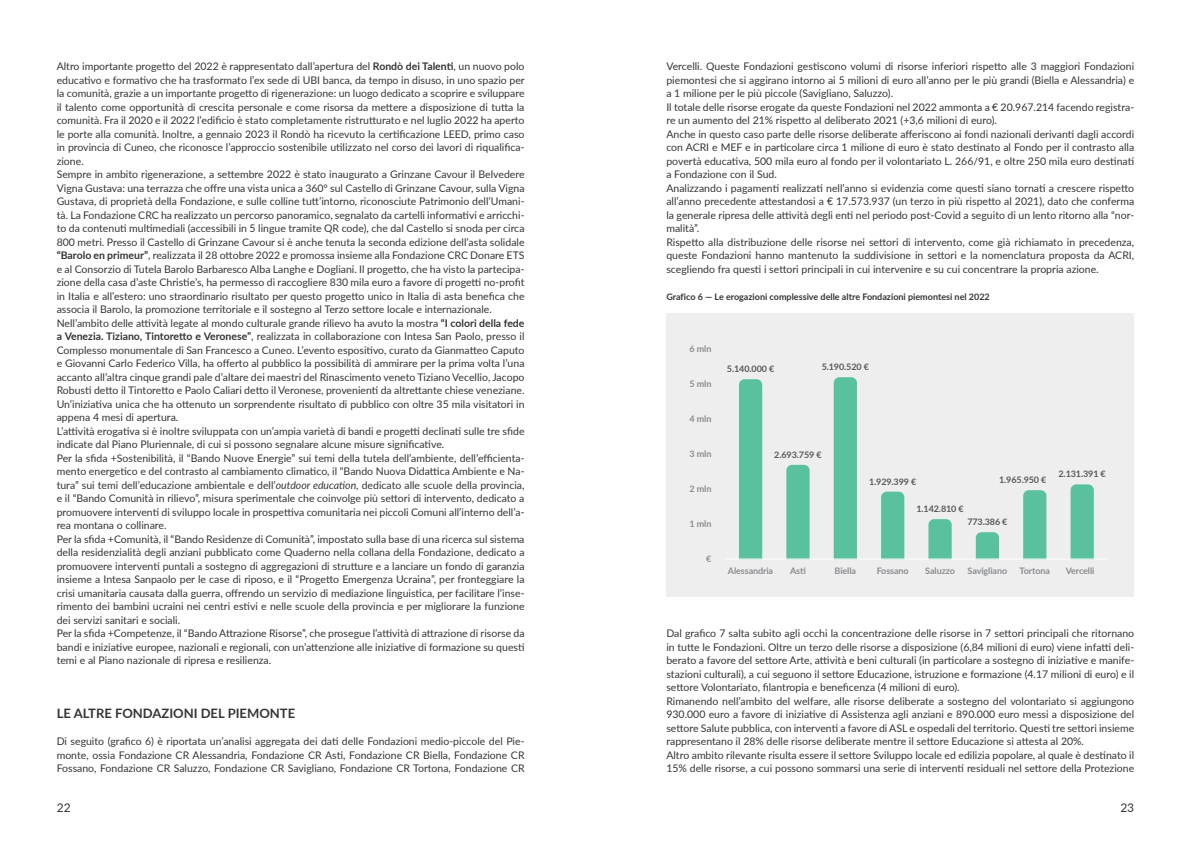
<style>
.page{position:relative;width:1191px;height:842px;background:#fff}
.page>*{position:absolute;margin:0;border:0;box-sizing:border-box;transform-origin:0 0}
.t1{font:700 13px "Lato";color:#363536}
.t2{font:12px "Lato";color:#363536}
.t3{font:10.5px/13.5px "Lato";color:#363536;text-align:justify}
.t4{font:700 9px "Lato";letter-spacing:-.01em;color:#8a8c8f}
.t5{font:700 9px "Lato";letter-spacing:-.01em;color:#57585a}
.t6{font:700 9px "Lato";color:#363536}
.s1{font-weight:700}
.s2{font-style:italic}
</style>
<div class="page">
<div style="left:666px;top:313px;width:468px;height:284px;background:#eeeeef"></div>
<div style="left:739px;top:379px;width:23px;height:180px;background:#5ac19e"></div>
<div style="left:786px;top:465px;width:23px;height:94px;background:#5ac19e"></div>
<div style="left:833px;top:377px;width:24px;height:182px;background:#5ac19e"></div>
<div style="left:881px;top:492px;width:23px;height:67px;background:#5ac19e"></div>
<svg style="left:975px;top:532px;width:24px;height:27px"></svg>
<svg style="left:928px;top:519px;width:23px;height:40px"></svg>
<svg style="left:1023px;top:490px;width:23px;height:69px;background:#5dc2a0"></svg>
<svg style="left:1070px;top:484px;width:23px;height:75px;background:#60c2a1"></svg>
<hr style="left:725px;top:559px;width:382px;height:1px;background:#fff">
<p class="t3" style="left:57px;top:59px;width:469px">Altro importante progetto del 2022 è rappresentato dall’apertura del <span class="s1">Rondò dei Talenti</span>, un nuovo polo educativo e formativo che ha trasformato l’ex sede di UBI banca, da tempo in disuso, in uno spazio per la comunità, grazie a un importante progetto di rigenerazione: un luogo dedicato a scoprire e sviluppare il talento come opportunità di crescita personale e come risorsa da mettere a disposizione di tutta la comunità. Fra il 2020 e il 2022 l’edificio è stato completamente ristrutturato e nel luglio 2022 ha aperto le porte alla comunità. Inoltre, a gennaio 2023 il Rondò ha ricevuto la certificazione LEED, primo caso in provincia di Cuneo, che riconosce l’approccio sostenibile utilizzato nel corso dei lavori di riqualifica&shy;zione.</p>
<p class="t3" style="left:57px;top:167px;width:469px">Sempre in ambito rigenerazione, a settembre 2022 è stato inaugurato a Grinzane Cavour il Belvedere Vigna Gustava: una terrazza che offre una vista unica a 360° sul Castello di Grinzane Cavour, sulla Vigna Gustava, di proprietà della Fondazione, e sulle colline tutt’intorno, riconosciute Patrimonio dell’Umani&shy;tà. La Fondazione CRC ha realizzato un percorso panoramico, segnalato da cartelli informativi e arricchi&shy;to da contenuti multimediali (accessibili in 5 lingue tramite QR code), che dal Castello si snoda per circa 800 metri. Presso il Castello di Grinzane Cavour si è anche tenuta la seconda edizione dell’asta solidale <span class="s1">“Barolo en primeur”</span>, realizzata il 28 ottobre 2022 e promossa insieme alla Fondazione CRC Donare ETS e al Consorzio di Tutela Barolo Barbaresco Alba Langhe e Dogliani. Il progetto, che ha visto la partecipa&shy;zione della casa d’aste Christie’s, ha permesso di raccogliere 830 mila euro a favore di progetti no-profit in Italia e all’estero: uno straordinario risultato per questo progetto unico in Italia di asta benefica che associa il Barolo, la promozione territoriale e il sostegno al Terzo settore locale e internazionale.</p>
<p class="t3" style="left:57px;top:316px;width:469px">Nell’ambito delle attività legate al mondo culturale grande rilievo ha avuto la mostra <span class="s1">“I colori della fede a Venezia. Tiziano, Tintoretto e Veronese”</span>, realizzata in collaborazione con Intesa San Paolo, presso il Complesso monumentale di San Francesco a Cuneo. L’evento espositivo, curato da Gianmatteo Caputo e Giovanni Carlo Federico Villa, ha offerto al pubblico la possibilità di ammirare per la prima volta l’una accanto all’altra cinque grandi pale d’altare dei maestri del Rinascimento veneto Tiziano Vecellio, Jacopo Robusti detto il Tintoretto e Paolo Caliari detto il Veronese, provenienti da altrettante chiese veneziane.<br>Un’iniziativa unica che ha ottenuto un sorprendente risultato di pubblico con oltre 35 mila visitatori in appena 4 mesi di apertura.</p>
<p class="t3" style="left:57px;top:424px;width:469px">L’attività erogativa si è inoltre sviluppata con un’ampia varietà di bandi e progetti declinati sulle tre sfide indicate dal Piano Pluriennale, di cui si possono segnalare alcune misure significative.</p>
<p class="t3" style="left:57px;top:451px;width:469px">Per la sfida +Sostenibilità, il “Bando Nuove Energie” sui temi della tutela dell’ambiente, dell’efficienta&shy;mento energetico e del contrasto al cambiamento climatico, il “Bando Nuova Didattica Ambiente e Na&shy;tura” sui temi dell’educazione ambientale e dell’<span class="s2">outdoor education</span>, dedicato alle scuole della provincia, e il “Bando Comunità in rilievo”, misura sperimentale che coinvolge più settori di intervento, dedicato a promuovere interventi di sviluppo locale in prospettiva comunitaria nei piccoli Comuni all’interno dell’a&shy;rea montana o collinare.</p>
<p class="t3" style="left:57px;top:532px;width:469px">Per la sfida +Comunità, il “Bando Residenze di Comunità”, impostato sulla base di una ricerca sul sistema della residenzialità degli anziani pubblicato come Quaderno nella collana della Fondazione, dedicato a promuovere interventi puntali a sostegno di aggregazioni di strutture e a lanciare un fondo di garanzia insieme a Intesa Sanpaolo per le case di riposo, e il “Progetto Emergenza Ucraina”, per fronteggiare la crisi umanitaria causata dalla guerra, offrendo un servizio di mediazione linguistica, per facilitare l’inse&shy;rimento dei bambini ucraini nei centri estivi e nelle scuole della provincia e per migliorare la funzione dei servizi sanitari e sociali.</p>
<p class="t3" style="left:57px;top:626px;width:469px">Per la sfida +Competenze, il “Bando Attrazione Risorse”, che prosegue l’attività di attrazione di risorse da bandi e iniziative europee, nazionali e regionali, con un’attenzione alle iniziative di formazione su questi temi e al Piano nazionale di ripresa e resilienza.</p>
<p class="t1" style="left:57px;top:704px;width:240px">LE ALTRE FONDAZIONI DEL PIEMONTE</p>
<p class="t3" style="left:57px;top:734px;width:469px">Di seguito (grafico 6) è riportata un’analisi aggregata dei dati delle Fondazioni medio-piccole del Pie&shy;monte, ossia Fondazione CR Alessandria, Fondazione CR Asti, Fondazione CR Biella, Fondazione CR Fossano, Fondazione CR Saluzzo, Fondazione CR Savigliano, Fondazione CR Tortona, Fondazione CR</p>
<p class="t3" style="left:666px;top:59px;width:469px">Vercelli. Queste Fondazioni gestiscono volumi di risorse inferiori rispetto alle 3 maggiori Fondazioni piemontesi che si aggirano intorno ai 5 milioni di euro all’anno per le più grandi (Biella e Alessandria) e a 1 milione per le più piccole (Savigliano, Saluzzo).</p>
<p class="t3" style="left:666px;top:100px;width:469px">Il totale delle risorse erogate da queste Fondazioni nel 2022 ammonta a € 20.967.214 facendo registra&shy;re un aumento del 21% rispetto al deliberato 2021 (+3,6 milioni di euro).</p>
<p class="t3" style="left:666px;top:127px;width:469px">Anche in questo caso parte delle risorse deliberate afferiscono ai fondi nazionali derivanti dagli accordi con ACRI e MEF e in particolare circa 1 milione di euro è stato destinato al Fondo per il contrasto alla povertà educativa, 500 mila euro al fondo per il volontariato L. 266/91, e oltre 250 mila euro destinati a Fondazione con il Sud.</p>
<p class="t3" style="left:666px;top:181px;width:469px">Analizzando i pagamenti realizzati nell’anno si evidenzia come questi siano tornati a crescere rispetto all’anno precedente attestandosi a € 17.573.937 (un terzo in più rispetto al 2021), dato che conferma la generale ripresa delle attività degli enti nel periodo post-Covid a seguito di un lento ritorno alla “nor&shy;malità”.</p>
<p class="t3" style="left:666px;top:235px;width:469px">Rispetto alla distribuzione delle risorse nei settori di intervento, come già richiamato in precedenza, queste Fondazioni hanno mantenuto la suddivisione in settori e la nomenclatura proposta da ACRI, scegliendo fra questi i settori principali in cui intervenire e su cui concentrare la propria azione.</p>
<p class="t6" style="left:666px;top:290px;width:325px">Grafico 6 — Le erogazioni complessive delle altre Fondazioni piemontesi nel 2022</p>
<p class="t4" style="left:689px;top:342px;width:23px">6 mln</p>
<p class="t4" style="left:689px;top:377px;width:23px">5 mln</p>
<p class="t4" style="left:689px;top:412px;width:23px">4 mln</p>
<p class="t4" style="left:689px;top:447px;width:23px">3 mln</p>
<p class="t4" style="left:689px;top:482px;width:23px">2 mln</p>
<p class="t4" style="left:689px;top:517px;width:23px">1 mln</p>
<p class="t4" style="left:706px;top:552px;width:7px">€</p>
<p class="t5" style="left:727px;top:362px;width:49px">5.140.000 €</p>
<p class="t5" style="left:821px;top:360px;width:49px">5.190.520 €</p>
<p class="t5" style="left:774px;top:448px;width:49px">2.693.759 €</p>
<p class="t5" style="left:869px;top:475px;width:49px">1.929.399 €</p>
<p class="t5" style="left:916px;top:502px;width:49px">1.142.810 €</p>
<p class="t5" style="left:999px;top:473px;width:49px">1.965.950 €</p>
<p class="t5" style="left:967px;top:515px;width:42px">773.386 €</p>
<p class="t5" style="left:1058px;top:467px;width:49px">2.131.391 €</p>
<p class="t4" style="left:728px;top:564px;width:47px">Alessandria</p>
<p class="t4" style="left:790px;top:564px;width:17px">Asti</p>
<p class="t4" style="left:834px;top:564px;width:23px">Biella</p>
<p class="t4" style="left:876px;top:564px;width:34px">Fossano</p>
<p class="t4" style="left:925px;top:564px;width:31px">Saluzzo</p>
<p class="t4" style="left:967px;top:564px;width:41px">Savigliano</p>
<p class="t4" style="left:1019px;top:564px;width:32px">Tortona</p>
<p class="t4" style="left:1065px;top:564px;width:30px">Vercelli</p>
<p class="t3" style="left:666px;top:626px;width:469px">Dal grafico 7 salta subito agli occhi la concentrazione delle risorse in 7 settori principali che ritornano in tutte le Fondazioni. Oltre un terzo delle risorse a disposizione (6,84 milioni di euro) viene infatti deli&shy;berato a favore del settore Arte, attività e beni culturali (in particolare a sostegno di iniziative e manife&shy;stazioni culturali), a cui seguono il settore Educazione, istruzione e formazione (4.17 milioni di euro) e il settore Volontariato, filantropia e beneficenza (4 milioni di euro).</p>
<p class="t3" style="left:666px;top:694px;width:469px">Rimanendo nell’ambito del welfare, alle risorse deliberate a sostegno del volontariato si aggiungono 930.000 euro a favore di iniziative di Assistenza agli anziani e 890.000 euro messi a disposizione del settore Salute pubblica, con interventi a favore di ASL e ospedali del territorio. Questi tre settori insieme rappresentano il 28% delle risorse deliberate mentre il settore Educazione si attesta al 20%.</p>
<p class="t3" style="left:666px;top:748px;width:469px">Altro ambito rilevante risulta essere il settore Sviluppo locale ed edilizia popolare, al quale è destinato il<br>15% delle risorse, a cui possono sommarsi una serie di interventi residuali nel settore della Protezione</p>
<p class="t2" style="left:57px;top:798px;width:15px">22</p>
<p class="t2" style="left:1120px;top:798px;width:15px">23</p>
</div>
